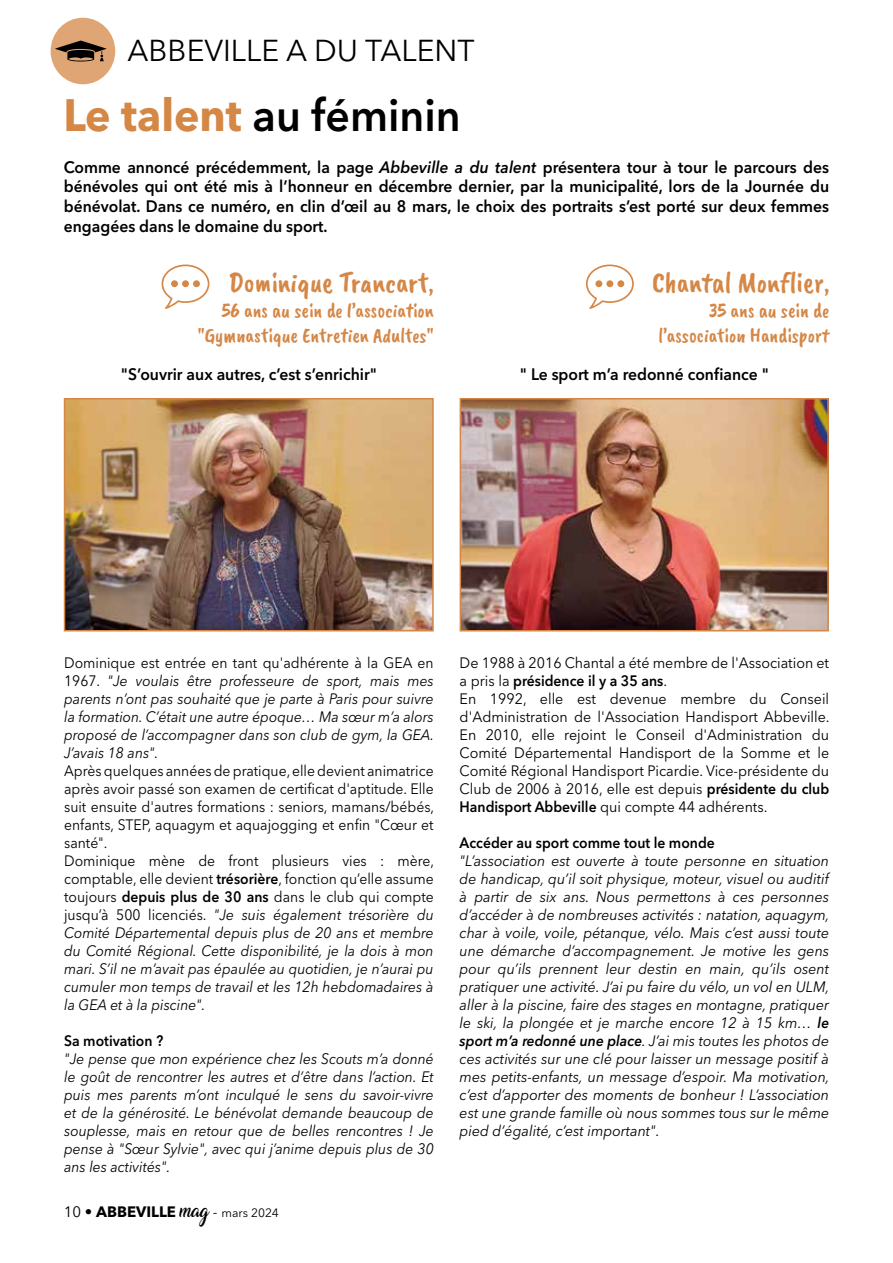
<style>
.page{position:relative;width:893px;height:1263px;background:#fff}
.page>*{position:absolute;margin:0;border:0;box-sizing:border-box;transform-origin:0 0}
.t1{font:600 45px "Avenir Next LT Pro";color:#000;scale:.95 1}
.t2{font:30px "Caveat Brush";color:#d58746;scale:.95 1}
.t3{font:30px "Avenir Next LT Pro";color:#000}
.t4{font:21px/25.2px "Caveat Brush";color:#d58746;text-align:right;scale:.95 1}
.t5{font:600 16.5px/19.8px "Avenir Next LT Pro";color:#000;text-align:justify;scale:.95 1}
.t6{font:italic 15px/18px "Avenir Next LT Pro";color:#000;text-align:justify;scale:.95 1}
.t7{font:15px/18px "Avenir Next LT Pro";color:#000;scale:.93 1}
.t8{font:italic 15px/18px "Avenir Next LT Pro";color:#000;text-align:justify;scale:.93 1}
.t9{font:15px/18px "Avenir Next LT Pro";color:#000;scale:.95 1}
.t10{font:600 15px "Avenir Next LT Pro";color:#000;scale:.93 1}
.t11{font:700 15px "Avenir Next LT Pro";color:#000}
.s1{font-weight:700;color:#d58746}
.s2{font-style:italic}
.s3{font-size:27px}
.s4{font-style:normal}
.s5{font-weight:600}
.s6{font-weight:400}
.s7{font-family:"Amarillo";font-weight:400;font-size:12px}
.s8{font-weight:400;font-size:12px}
</style>
<div class="page">
<div style="left:51px;top:18px;width:64px;height:66px;background:#dfa574;border-radius:50%"></div>
<svg style="left:55px;top:41px;width:51px;height:21px"></svg>
<svg style="left:162px;top:264px;width:47px;height:45px"></svg>
<img style="left:67px;top:401px;width:364px;height:227px">
<div style="left:64px;top:398px;width:370px;height:233px;border:2px solid #d58746"></div>
<svg style="left:586px;top:264px;width:48px;height:45px"></svg>
<img style="left:463px;top:401px;width:363px;height:227px">
<div style="left:460px;top:398px;width:369px;height:233px;border:2px solid #d58746"></div>
<h2 class="t3" style="left:128px;top:33px;width:348px">ABBEVILLE A DU TALENT</h2>
<h1 class="t1" style="left:63px;top:88px;width:420px"><span class="s1">Le talent</span> au féminin</h1>
<p class="t5" style="left:64px;top:157px;width:807px">Comme annoncé précédemment, la page <span class="s2">Abbeville a du talent</span> présentera tour à tour le parcours des bénévoles qui ont été mis à l’honneur en décembre dernier, par la municipalité, lors de la Journée du bénévolat. Dans ce numéro, en clin d’œil au 8 mars, le choix des portraits s’est porté sur deux femmes engagées dans le domaine du sport.</p>
<h2 class="t2" style="left:229px;top:265px;width:217px">Dominique Trancart<span class="s3">,</span></h2>
<h3 class="t4" style="left:198px;top:298px;width:250px">56 ans au sein de l’association "Gymnastique Entretien Adultes"</h3>
<p class="t5" style="left:121px;top:364px;width:271px">"S’ouvrir aux autres, c’est s’enrichir"</p>
<h2 class="t2" style="left:652px;top:265px;width:188px">Chantal Monflier<span class="s3">,</span></h2>
<h3 class="t4" style="left:658px;top:298px;width:181px">35 ans au sein de l’association Handisport</h3>
<p class="t5" style="left:520px;top:364px;width:264px">" Le sport m’a redonné confiance "</p>
<p class="t8" style="left:64px;top:654px;width:399px"><span class="s4">Dominique est entrée en tant qu'adhérente à la GEA en 1967.</span> "Je voulais être professeure de sport, mais mes parents n’ont pas souhaité que je parte à Paris pour suivre la formation. C’était une autre époque… Ma sœur m’a alors proposé de l’accompagner dans son club de gym, la GEA.<br>J’avais 18 ans".</p>
<p class="t7" style="left:64px;top:761px;width:399px">Après quelques années de pratique, elle devient animatrice après avoir passé son examen de certificat d'aptitude. Elle suit ensuite d'autres formations : seniors, mamans/bébés, enfants, STEP, aquagym et aquajogging et enfin "Cœur et santé".<br>Dominique mène de front plusieurs vies : mère, comptable, elle devient <span class="s5">trésorière</span>, fonction qu’elle assume toujours <span class="s5">depuis plus de 30 ans</span> dans le club qui compte jusqu’à 500 licenciés. <span class="s2">"Je suis également trésorière du Comité Départemental depuis plus de 20 ans et membre du Comité Régional. Cette disponibilité, je la dois à mon mari. S’il ne m’avait pas épaulée au quotidien, je n’aurai pu cumuler mon temps de travail et les 12h hebdomadaires à la GEA et à la piscine".</span></p>
<p class="t10" style="left:64px;top:1031px;width:108px">Sa motivation ?</p>
<p class="t8" style="left:64px;top:1050px;width:399px">"Je pense que mon expérience chez les Scouts m’a donné le goût de rencontrer les autres et d’être dans l’action. Et puis mes parents m’ont inculqué le sens du savoir-vivre et de la générosité. Le bénévolat demande beaucoup de souplesse, mais en retour que de belles rencontres ! Je pense à "Sœur Sylvie", avec qui j’anime depuis plus de 30 ans les activités".</p>
<p class="t11" style="left:64px;top:1202px;width:217px"><span class="s6">10 •</span> ABBEVILLE <span class="s7">mag</span> <span class="s6">-</span> <span class="s8">mars 2024</span></p>
<p class="t9" style="left:460px;top:653px;width:391px">De 1988 à 2016 Chantal a été membre de l'Association et a pris la <span class="s5">présidence il y a 35 ans</span>.<br>En 1992, elle est devenue membre du Conseil d'Administration de l'Association Handisport Abbeville.<br>En 2010, elle rejoint le Conseil d'Administration du Comité Départemental Handisport de la Somme et le Comité Régional Handisport Picardie. Vice-présidente du Club de 2006 à 2016, elle est depuis <span class="s5">présidente du club Handisport Abbeville</span> qui compte 44 adhérents.</p>
<p class="t10" style="left:460px;top:833px;width:276px">Accéder au sport comme tout le monde</p>
<p class="t6" style="left:460px;top:852px;width:391px">"L’association est ouverte à toute personne en situation de handicap, qu’il soit physique, moteur, visuel ou auditif à partir de six ans. Nous permettons à ces personnes d’accéder à de nombreuses activités : natation, aquagym, char à voile, voile, pétanque, vélo. Mais c’est aussi toute une démarche d’accompagnement. Je motive les gens pour qu’ils prennent leur destin en main, qu’ils osent pratiquer une activité. J’ai pu faire du vélo, un vol en ULM, aller à la piscine, faire des stages en montagne, pratiquer le ski, la plongée et je marche encore 12 à 15 km… <span class="s5">le sport m’a redonné une place</span>. J’ai mis toutes les photos de ces activités sur une clé pour laisser un message positif à mes petits-enfants, un message d’espoir. Ma motivation, c’est d’apporter des moments de bonheur ! L’association est une grande famille où nous sommes tous sur le même pied d’égalité, c’est important".</p>
</div>
